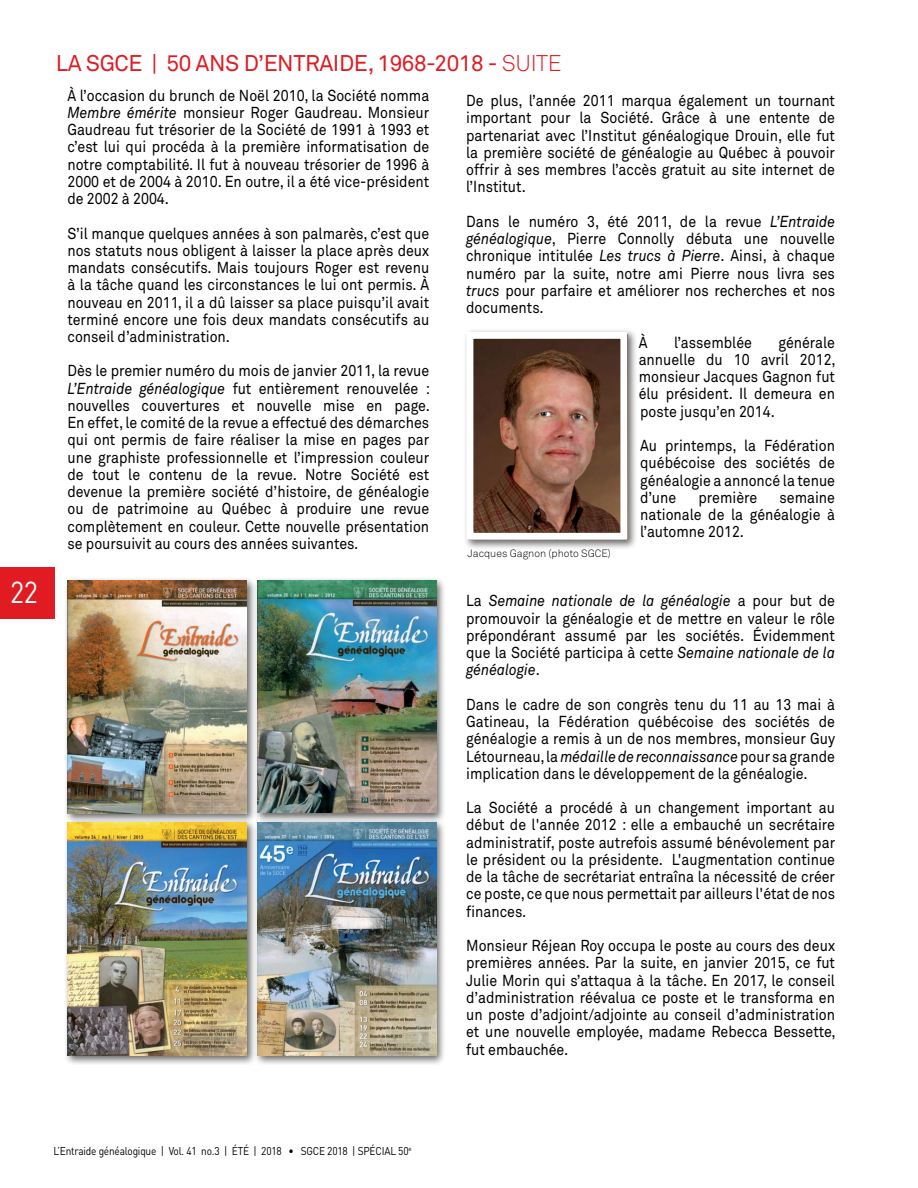
<style>
.page{position:relative;width:918px;height:1188px;background:#fff}
.page>*{position:absolute;margin:0;border:0;box-sizing:border-box;transform-origin:0 0}
.t1{font:30px "DIN";color:#fff;scale:.9 1}
.t2{font:22.5px "Akkurat";letter-spacing:-.02em;color:#e11b22}
.t3{font:15.75px/17.2px "Akkurat";color:#000;text-align:justify;scale:.9 1}
.t4{font:11.25px "DIN";letter-spacing:-.02em;color:#000;scale:.9 1}
.t5{font:300 10.5px "Akkurat";color:#000}
.s1{font-weight:300}
.s2{font-style:italic}
</style>
<div class="page">
<div style="left:0;top:567px;width:54px;height:52px;background:#e11b22"></div>
<div style="left:63px;top:577px;width:193px;height:246px;background:#000;opacity:.6"></div>
<img style="left:67px;top:581px;width:179px;height:232px">
<div style="left:63px;top:818px;width:193px;height:247px;background:#000;opacity:.6"></div>
<img style="left:67px;top:823px;width:179px;height:232px">
<div style="left:253px;top:577px;width:193px;height:246px;background:#000;opacity:.6"></div>
<img style="left:257px;top:581px;width:179px;height:232px">
<div style="left:253px;top:818px;width:193px;height:247px;background:#000;opacity:.6"></div>
<img style="left:257px;top:823px;width:179px;height:232px">
<div style="left:463px;top:328px;width:175px;height:222px;background:#000;opacity:.6"></div>
<img style="left:475px;top:340px;width:144px;height:192px">
<div style="left:467px;top:332px;width:160px;height:208px;border:7px solid #fff"></div>
<h1 class="t1" style="left:10px;top:573px;width:32px">22</h1>
<h2 class="t2" style="left:56px;top:50px;width:155px">La SGCE | 50 ans</h2>
<h2 class="t2" style="left:244px;top:50px;width:34px">d’entraide</h2>
<h2 class="t2" style="left:368px;top:50px;width:195px">, 1968-2018 - <span class="s1">SUITE</span></h2>
<p class="t3" style="left:67px;top:87px;width:404px">À l’occasion du brunch de Noël 2010, la Société nomma <span class="s2">Membre émérite</span> monsieur Roger Gaudreau. Monsieur Gaudreau fut trésorier de la Société de 1991 à 1993 et c’est lui qui procéda à la première informatisation de notre comptabilité. Il fut à nouveau trésorier de 1996 à 2000 et de 2004 à 2010. En outre, il a été vice-président de 2002 à 2004.</p>
<p class="t3" style="left:67px;top:225px;width:404px">S’il manque quelques années à son palmarès, c’est que nos statuts nous obligent à laisser la place après deux mandats consécutifs. Mais toujours Roger est revenu à la tâche quand les circonstances le lui ont permis. À nouveau en 2011, il a dû laisser sa place puisqu’il avait terminé encore une fois deux mandats consécutifs au conseil d’administration.</p>
<p class="t3" style="left:67px;top:363px;width:405px">Dès le premier numéro du mois de janvier 2011, la revue <span class="s2">L’Entraide généalogique</span> fut entièrement renouvelée : nouvelles couvertures et nouvelle mise en page.<br>En effet, le comité de la revue a effectué des démarches qui ont permis de faire réaliser la mise en pages par une graphiste professionnelle et l’impression couleur de tout le contenu de la revue. Notre Société est devenue la première société d’histoire, de généalogie ou de patrimoine au Québec à produire une revue complètement en couleur. Cette nouvelle présentation se poursuivit au cours des années suivantes.</p>
<p class="t3" style="left:466px;top:92px;width:411px">De plus, l’année 2011 marqua également un tournant important pour la Société. Grâce à une entente de partenariat avec l’Institut généalogique Drouin, elle fut la première société de généalogie au Québec à pouvoir offrir à ses membres l’accès gratuit au site internet de l’Institut.</p>
<p class="t3" style="left:466px;top:213px;width:411px">Dans le numéro 3, été 2011, de la revue <span class="s2">L’Entraide généalogique</span>, Pierre Connolly débuta une nouvelle chronique intitulée <span class="s2">Les trucs à Pierre</span>. Ainsi, à chaque numéro par la suite, notre ami Pierre nous livra ses <span class="s2">trucs</span> pour parfaire et améliorer nos recherches et nos documents.</p>
<p class="t3" style="left:639px;top:334px;width:11px">À</p>
<p class="t3" style="left:674px;top:334px;width:88px">l’assemblée</p>
<p class="t3" style="left:639px;top:334px;width:220px;text-indent:140px">générale annuelle du 10 avril 2012, monsieur Jacques Gagnon fut élu président. Il demeura en poste jusqu’en 2014.</p>
<p class="t3" style="left:640px;top:437px;width:218px">Au printemps, la Fédération québécoise des sociétés de généalogie a annoncé la tenue d’une</p>
<p class="t3" style="left:698px;top:489px;width:67px">première</p>
<p class="t3" style="left:640px;top:489px;width:218px;text-indent:139px">semaine nationale de la généalogie à l’automne 2012.</p>
<p class="t5" style="left:468px;top:547px;width:145px">Jacques Gagnon (photo SGCE)</p>
<p class="t3" style="left:466px;top:593px;width:411px">La <span class="s2">Semaine nationale de la généalogie</span> a pour but de promouvoir la généalogie et de mettre en valeur le rôle prépondérant assumé par les sociétés. Évidemment que la Société participa à cette <span class="s2">Semaine nationale de la généalogie</span>.</p>
<p class="t3" style="left:466px;top:696px;width:411px">Dans le cadre de son congrès tenu du 11 au 13 mai à Gatineau, la Fédération québécoise des sociétés de généalogie a remis à un de nos membres, monsieur Guy Létourneau, la <span class="s2">médaille de reconnaissance</span> pour sa grande implication dans le développement de la généalogie.</p>
<p class="t3" style="left:466px;top:800px;width:411px">La Société a procédé à un changement important au début de l'année 2012 : elle a embauché un secrétaire administratif, poste autrefois assumé bénévolement par le président ou la présidente. L'augmentation continue de la tâche de secrétariat entraîna la nécessité de créer ce poste, ce que nous permettait par ailleurs l'état de nos finances.</p>
<p class="t3" style="left:466px;top:938px;width:412px">Monsieur Réjean Roy occupa le poste au cours des deux premières années. Par la suite, en janvier 2015, ce fut Julie Morin qui s’attaqua à la tâche. En 2017, le conseil d’administration réévalua ce poste et le transforma en un poste d’adjoint/adjointe au conseil d’administration et une nouvelle employée, madame Rebecca Bessette, fut embauchée.</p>
<p class="t4" style="left:53px;top:1144px;width:400px">L’Entraide généalogique | Vol. 41 no.3 | ÉTÉ | 2018 • SGCE 2018 | SPÉCIAL 50<sup>e</sup></p>
</div>
